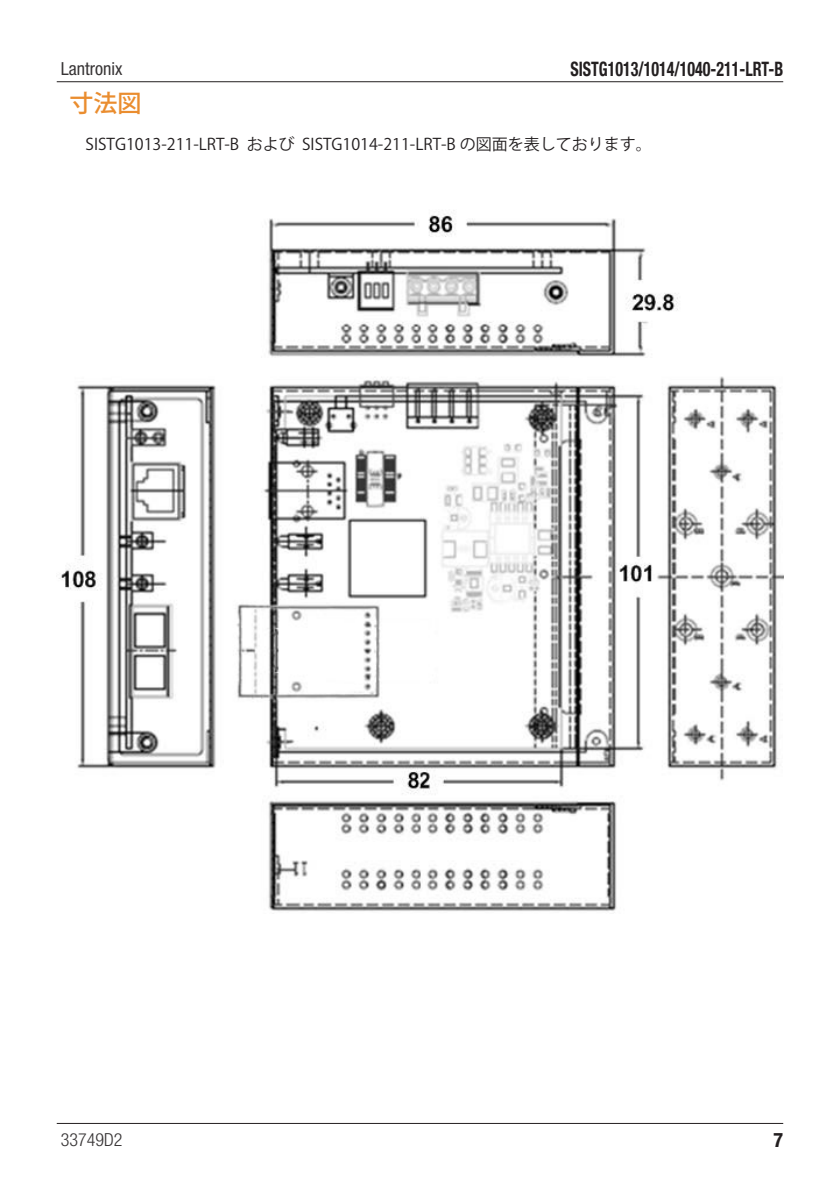
<style>
.page{position:relative;width:840px;height:1191px;background:#fff}
.page>*{position:absolute;margin:0;border:0;box-sizing:border-box;transform-origin:0 0}
.Title_Level2{font:500 24px "Koz Go Pro";color:#ea8d2f}
.t1{font:700 condensed 20px "Helvetica Neue LT Std";color:#231f20;scale:.8 1}
.t2{font:700 condensed 20px "Helvetica Neue LT Std";color:#231f20}
.t3{font:condensed 18px "Helvetica Neue LT Std";color:#373435}
.t4{font:300 condensed 18px "Helvetica Neue LT Std";color:#373435}
.Top_Body_text{font:16px "Koz Go Pro";color:#231f20}
</style>
<div class="page">
<hr style="left:57px;top:1123px;width:725px;height:1px;background:#231f20">
<hr style="left:57px;top:81px;width:725px;height:1px;background:#231f20">
<img style="left:59px;top:210px;width:723px;height:701px">
<p class="t1" style="left:570px;top:57px;width:267px">SISTG1013/1014/1040-211-LRT-B</p>
<p class="t3" style="left:61px;top:59px;width:63px">Lantronix</p>
<p class="Title_Level2" style="left:70px;top:88px;width:74px">寸法図</p>
<p class="Top_Body_text" style="left:70px;top:133px;width:583px">　SISTG1013-211-LRT-B および SISTG1014-211-LRT-B の図面を表しております。</p>
<p class="t4" style="left:61px;top:1129px;width:63px">33749D2</p>
<p class="t2" style="left:773px;top:1127px;width:11px">7</p>
</div>
